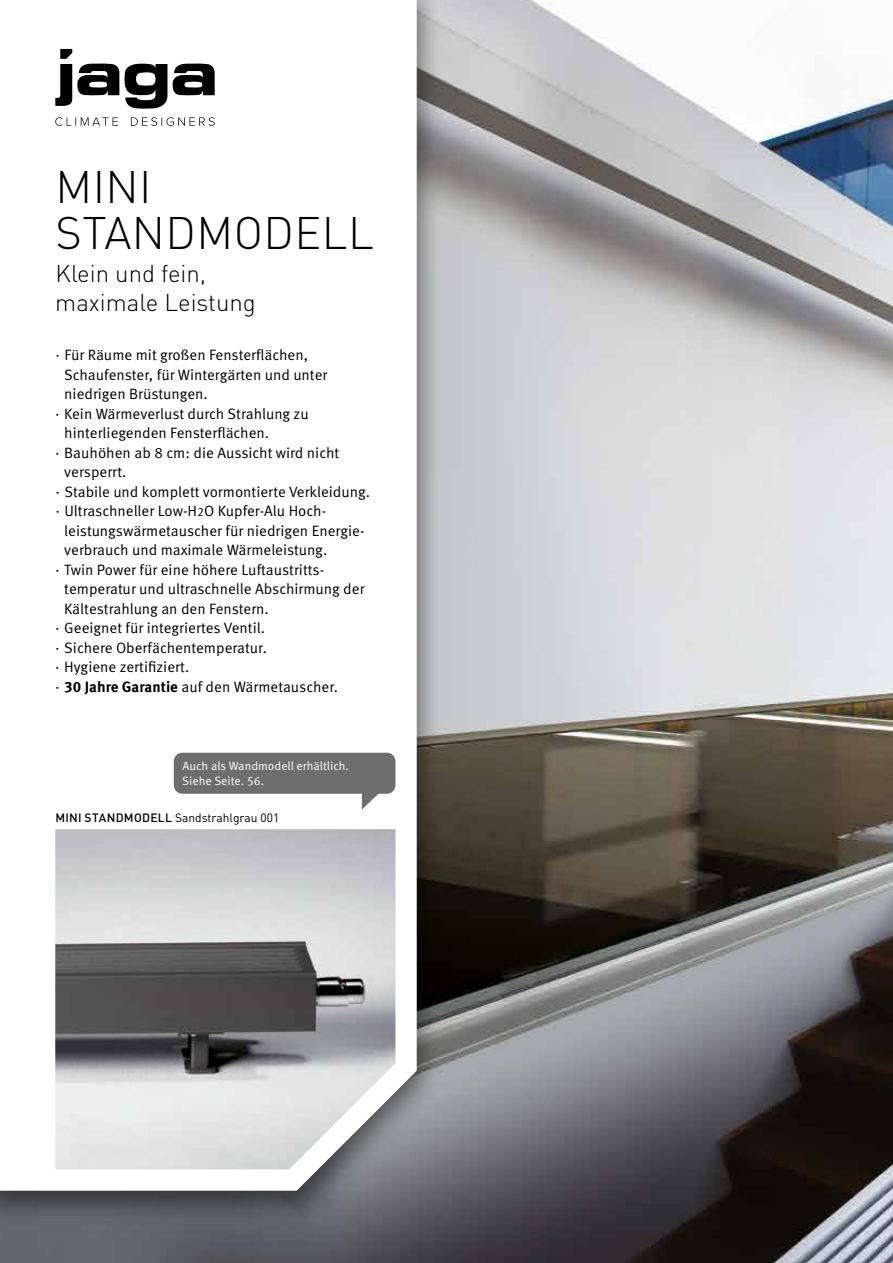
<style>
.page{position:relative;width:893px;height:1263px;background:#fff}
.page>*{position:absolute;margin:0;border:0;box-sizing:border-box;transform-origin:0 0}
.t1{font:300 45px/46.2px "DIN Pro";letter-spacing:.01em;color:#000}
.t2{font:300 24px/28.8px "DIN Pro";color:#000}
.t3{font:15px "Meta Pro";color:#000}
.t4{font:12px/15px "Meta Pro";color:#fff}
.t5{font:12px "DIN Pro";color:#000}
.s1{font-size:12px}
.s2{font-weight:700}
.s3{font-weight:500}
</style>
<div class="page">
<img style="left:0;top:0;width:893px;height:1263px">
<div style="left:0;top:0;width:443px;height:1227px;background:#000;opacity:.5"></div>
<svg style="left:0;top:0;width:417px;height:1191px"></svg>
<img style="left:55px;top:829px;width:340px;height:340px">
<div style="left:174px;top:753px;width:221px;height:41px;background:#6e6e6e;border-radius:9px"></div>
<svg style="left:362px;top:793px;width:19px;height:17px"></svg>
<svg style="left:55px;top:49px;width:160px;height:77px"></svg>
<h1 class="t1" style="left:56px;top:162px;width:320px">MINI<br>STANDMODELL</h1>
<h2 class="t2" style="left:55px;top:258px;width:202px">Klein und fein, maximale Leistung</h2>
<p class="t3" style="left:55px;top:346px;width:254px">· Für Räume mit großen Fensterflächen,</p>
<p class="t3" style="left:64px;top:366px;width:265px">Schaufenster, für Wintergärten und unter</p>
<p class="t3" style="left:64px;top:385px;width:145px">niedrigen Brüstungen.</p>
<p class="t3" style="left:55px;top:405px;width:255px">· Kein Wärmeverlust durch Strahlung zu</p>
<p class="t3" style="left:64px;top:424px;width:206px">hinterliegenden Fensterflächen.</p>
<p class="t3" style="left:55px;top:444px;width:286px">· Bauhöhen ab 8 cm: die Aussicht wird nicht</p>
<p class="t3" style="left:64px;top:463px;width:64px">versperrt.</p>
<p class="t3" style="left:55px;top:483px;width:316px">· Stabile und komplett vormontierte Verkleidung.</p>
<p class="t3" style="left:55px;top:502px;width:272px">· Ultraschneller Low-H<span class="s1">2</span>O Kupfer-Alu Hoch-</p>
<p class="t3" style="left:64px;top:522px;width:302px">leistungswärmetauscher für niedrigen Energie-</p>
<p class="t3" style="left:64px;top:541px;width:264px">verbrauch und maximale Wärmeleistung.</p>
<p class="t3" style="left:55px;top:561px;width:271px">· Twin Power für eine höhere Luftaustritts-</p>
<p class="t3" style="left:64px;top:580px;width:302px">temperatur und ultraschnelle Abschirmung der</p>
<p class="t3" style="left:64px;top:600px;width:206px">Kältestrahlung an den Fenstern.</p>
<p class="t3" style="left:55px;top:619px;width:211px">· Geeignet für integriertes Ventil.</p>
<p class="t3" style="left:55px;top:639px;width:213px">· Sichere Oberfächentemperatur.</p>
<p class="t3" style="left:55px;top:658px;width:136px">· Hygiene zertifiziert.</p>
<p class="t3" style="left:55px;top:678px;width:284px">· <span class="s2">30 Jahre Garantie</span> auf den Wärmetauscher.</p>
<p class="t4" style="left:182px;top:759px;width:168px">Auch als Wandmodell erhältlich.<br>Siehe Seite. 56.</p>
<p class="t5" style="left:55px;top:810px;width:226px"><span class="s3">MINI STANDMODELL</span> Sandstrahlgrau 001</p>
</div>
